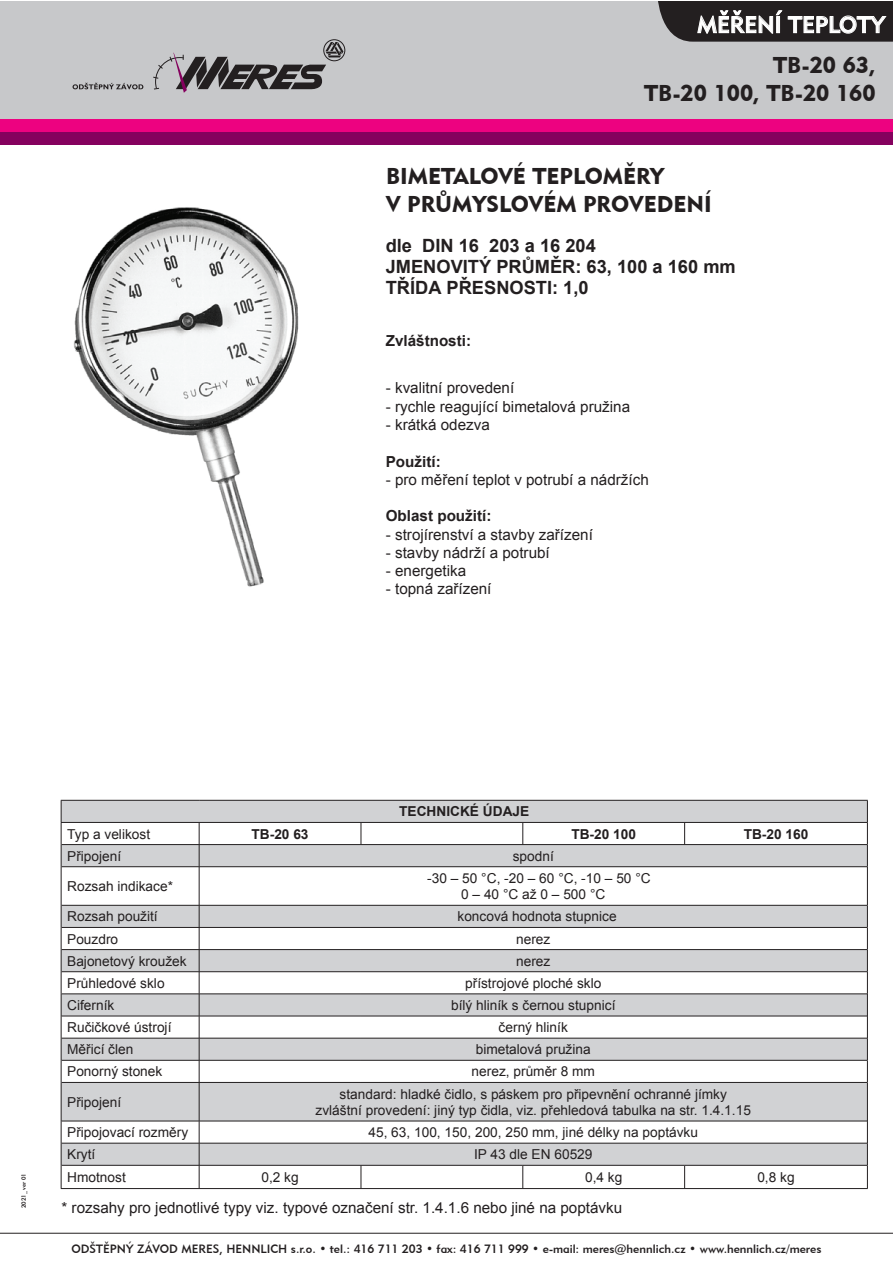
<style>
.page{position:relative;width:893px;height:1263px;background:#fff}
.page>*{position:absolute;margin:0;border:0;box-sizing:border-box;transform-origin:0 0}
.t1{font:22.8px/27.5px "Geometric 415 CE Black A";color:#231f20;text-align:right}
.t2{font:22.8px "Geometric 415 CE Medium A";color:#fff}
.t3{font:700 18.3px/21.3px "Arial";color:#231f20}
.t4{font:15.15px "Arial";color:#231f20}
.t5{font:700 15.15px "Arial";color:#231f20}
.t6{font:13.65px/16.5px "Arial";color:#231f20}
.t7{font:700 13.65px "Arial";color:#231f20}
.t8{font:12px "Geometric 415 CE Medium A";color:#231f20}
.t9{font:6px "Geometric 415 CE Medium A";color:#231f20}
</style>
<div class="page">
<hr style="left:0;top:1233px;width:893px;height:1px;background:#231f20">
<div style="left:0;top:1px;width:893px;height:118px;background:#c7c8ca"></div>
<div style="left:0;top:119px;width:893px;height:13px;background:#ed0280"></div>
<div style="left:0;top:132px;width:893px;height:13px;background:#85015e"></div>
<svg style="left:73px;top:83px;width:70px;height:6px"></svg>
<svg style="left:153px;top:42px;width:190px;height:51px"></svg>
<div style="left:324px;top:39px;width:21px;height:22px;border:1px solid #231f20;border-radius:50%"></div>
<img style="left:73px;top:207px;width:226px;height:380px">
<svg style="left:62px;top:801px;width:805px;height:364px;fill:#d1d2d4"></svg>
<hr style="left:61px;top:867px;width:1px;height:38px;background:#231f20">
<hr style="left:867px;top:867px;width:1px;height:38px;background:#231f20">
<svg style="left:61px;top:905px;width:1px;height:177px"></svg>
<svg style="left:867px;top:905px;width:1px;height:177px"></svg>
<hr style="left:61px;top:1082px;width:1px;height:39px;background:#231f20">
<hr style="left:867px;top:1082px;width:1px;height:39px;background:#231f20">
<svg style="left:61px;top:1121px;width:1px;height:67px"></svg>
<svg style="left:867px;top:1121px;width:1px;height:67px"></svg>
<hr style="left:61px;top:1188px;width:807px;height:1px;background:#231f20">
<svg style="left:361px;top:823px;width:1px;height:21px"></svg>
<svg style="left:523px;top:823px;width:1px;height:21px"></svg>
<svg style="left:684px;top:823px;width:1px;height:21px"></svg>
<hr style="left:62px;top:844px;width:299px;height:1px;background:#231f20">
<svg style="left:199px;top:823px;width:1px;height:43px"></svg>
<hr style="left:361px;top:844px;width:506px;height:1px;background:#231f20">
<hr style="left:62px;top:866px;width:299px;height:1px;background:#231f20">
<hr style="left:199px;top:867px;width:1px;height:38px;background:#231f20">
<hr style="left:361px;top:866px;width:506px;height:1px;background:#231f20">
<hr style="left:62px;top:905px;width:299px;height:1px;background:#231f20">
<hr style="left:361px;top:905px;width:506px;height:1px;background:#231f20">
<hr style="left:62px;top:927px;width:299px;height:1px;background:#231f20">
<hr style="left:361px;top:927px;width:506px;height:1px;background:#231f20">
<hr style="left:62px;top:949px;width:299px;height:1px;background:#231f20">
<hr style="left:361px;top:949px;width:506px;height:1px;background:#231f20">
<hr style="left:62px;top:971px;width:299px;height:1px;background:#231f20">
<hr style="left:361px;top:971px;width:506px;height:1px;background:#231f20">
<hr style="left:62px;top:993px;width:299px;height:1px;background:#231f20">
<hr style="left:361px;top:993px;width:506px;height:1px;background:#231f20">
<hr style="left:62px;top:1016px;width:299px;height:1px;background:#231f20">
<hr style="left:361px;top:1016px;width:506px;height:1px;background:#231f20">
<hr style="left:62px;top:1038px;width:299px;height:1px;background:#231f20">
<hr style="left:361px;top:1038px;width:506px;height:1px;background:#231f20">
<hr style="left:62px;top:1060px;width:299px;height:1px;background:#231f20">
<svg style="left:199px;top:905px;width:1px;height:177px"></svg>
<hr style="left:361px;top:1060px;width:506px;height:1px;background:#231f20">
<hr style="left:62px;top:1082px;width:299px;height:1px;background:#231f20">
<hr style="left:199px;top:1082px;width:1px;height:39px;background:#231f20">
<hr style="left:361px;top:1082px;width:506px;height:1px;background:#231f20">
<hr style="left:62px;top:1121px;width:299px;height:1px;background:#231f20">
<hr style="left:361px;top:1121px;width:506px;height:1px;background:#231f20">
<hr style="left:62px;top:1143px;width:299px;height:1px;background:#231f20">
<hr style="left:361px;top:1143px;width:506px;height:1px;background:#231f20">
<hr style="left:62px;top:1165px;width:299px;height:1px;background:#231f20">
<svg style="left:199px;top:1121px;width:1px;height:67px"></svg>
<hr style="left:361px;top:1165px;width:162px;height:1px;background:#231f20">
<svg style="left:361px;top:1165px;width:1px;height:23px"></svg>
<hr style="left:523px;top:1165px;width:162px;height:1px;background:#231f20">
<svg style="left:523px;top:1165px;width:1px;height:23px"></svg>
<hr style="left:685px;top:1165px;width:182px;height:1px;background:#231f20">
<svg style="left:684px;top:1165px;width:1px;height:23px"></svg>
<hr style="left:61px;top:800px;width:138px;height:1px;background:#231f20">
<svg style="left:61px;top:801px;width:1px;height:66px"></svg>
<hr style="left:199px;top:800px;width:669px;height:1px;background:#231f20">
<svg style="left:867px;top:801px;width:1px;height:66px"></svg>
<hr style="left:61px;top:822px;width:807px;height:1px;background:#231f20">
<svg style="left:658px;top:1px;width:235px;height:41px;background:#413d3e"></svg>
<h1 class="t2" style="left:697px;top:11px;width:189px">MÌØENÍ TEPLOTY</h1>
<h1 class="t1" style="left:644px;top:51px;width:233px">TB-20 63,<br>TB-20 100, TB-20 160</h1>
<h1 class="t2" style="left:803px;top:11px;width:61px">LAKU</h1>
<h1 class="t1" style="left:386px;top:162px;width:327px;text-align:left">BIMETALOVÉ TEPLOMĚRY<br>V PRŮMYSLOVÉM PROVEDENÍ</h1>
<h2 class="t3" style="left:386px;top:235px;width:352px">dle DIN 16 203 a 16 204<br>JMENOVITÝ PRŮMĚR: 63, 100 a 160 mm<br>TŘÍDA PŘESNOSTI: 1,0</h2>
<p class="t5" style="left:386px;top:331px;width:87px">Zvláštnosti:</p>
<p class="t4" style="left:386px;top:378px;width:130px">- kvalitní provedení</p>
<p class="t4" style="left:386px;top:396px;width:246px">- rychle reagující bimetalová pružina</p>
<p class="t4" style="left:386px;top:415px;width:106px">- krátká odezva</p>
<p class="t5" style="left:386px;top:451px;width:56px">Použití:</p>
<p class="t4" style="left:386px;top:469px;width:264px">- pro měření teplot v potrubí a nádržích</p>
<p class="t5" style="left:386px;top:506px;width:107px">Oblast použití:</p>
<p class="t4" style="left:386px;top:524px;width:209px">- strojírenství a stavby zařízení</p>
<p class="t4" style="left:386px;top:543px;width:166px">- stavby nádrží a potrubí</p>
<p class="t4" style="left:386px;top:561px;width:82px">- energetika</p>
<p class="t4" style="left:386px;top:579px;width:107px">- topná zařízení</p>
<p class="t9" style="left:20px;top:1208px;width:36px;rotate:-90deg">2021_ ver 01</p>
<p class="t7" style="left:399px;top:802px;width:132px">TECHNICKÉ ÚDAJE</p>
<p class="t6" style="left:67px;top:825px;width:84px">Typ a velikost</p>
<p class="t7" style="left:252px;top:825px;width:59px">TB-20 63</p>
<p class="t7" style="left:571px;top:825px;width:66px">TB-20 100</p>
<p class="t7" style="left:744px;top:825px;width:66px">TB-20 160</p>
<p class="t6" style="left:67px;top:848px;width:56px">Připojení</p>
<p class="t6" style="left:513px;top:848px;width:43px">spodní</p>
<p class="t6" style="left:67px;top:878px;width:107px">Rozsah indikace*</p>
<p class="t6" style="left:461px;top:870px;width:191px;text-indent:-34px">-30 – 50 °C, -20 – 60 °C, -10 – 50 °C<br>0 – 40 °C až 0 – 500 °C</p>
<p class="t6" style="left:67px;top:908px;width:92px">Rozsah použití</p>
<p class="t6" style="left:457px;top:908px;width:161px">koncová hodnota stupnice</p>
<p class="t6" style="left:67px;top:930px;width:52px">Pouzdro</p>
<p class="t6" style="left:516px;top:930px;width:36px">nerez</p>
<p class="t6" style="left:67px;top:953px;width:121px">Bajonetový kroužek</p>
<p class="t6" style="left:516px;top:953px;width:36px">nerez</p>
<p class="t6" style="left:67px;top:975px;width:99px">Průhledové sklo</p>
<p class="t6" style="left:465px;top:975px;width:138px">přístrojové ploché sklo</p>
<p class="t6" style="left:67px;top:997px;width:49px">Ciferník</p>
<p class="t6" style="left:451px;top:997px;width:166px">bílý hliník s černou stupnicí</p>
<p class="t6" style="left:67px;top:1019px;width:106px">Ručičkové ústrojí</p>
<p class="t6" style="left:499px;top:1019px;width:71px">černý hliník</p>
<p class="t6" style="left:67px;top:1041px;width:68px">Měřicí člen</p>
<p class="t6" style="left:476px;top:1041px;width:116px">bimetalová pružina</p>
<p class="t6" style="left:67px;top:1063px;width:97px">Ponorný stonek</p>
<p class="t6" style="left:472px;top:1063px;width:125px">nerez, průměr 8 mm</p>
<p class="t6" style="left:67px;top:1094px;width:56px">Připojení</p>
<p class="t6" style="left:316px;top:1085px;width:437px;text-align:center">standard: hladké čidlo, s páskem pro připevnění ochranné jímky zvláštní provedení: jiný typ čidla, viz. přehledová tabulka na str. 1.4.1.15</p>
<p class="t6" style="left:67px;top:1124px;width:122px">Připojovací rozměry</p>
<p class="t6" style="left:368px;top:1124px;width:331px">45, 63, 100, 150, 200, 250 mm, jiné délky na poptávku</p>
<p class="t6" style="left:67px;top:1146px;width:30px">Krytí</p>
<p class="t6" style="left:474px;top:1146px;width:120px">IP 43 dle EN 60529</p>
<p class="t6" style="left:67px;top:1169px;width:60px">Hmotnost</p>
<p class="t6" style="left:261px;top:1169px;width:39px">0,2 kg</p>
<p class="t6" style="left:585px;top:1169px;width:39px">0,4 kg</p>
<p class="t6" style="left:757px;top:1169px;width:39px">0,8 kg</p>
<p class="t4" style="left:61px;top:1197px;width:562px">* rozsahy pro jednotlivé typy viz. typové označení str. 1.4.1.6 nebo jiné na poptávku</p>
<p class="t8" style="left:71px;top:1241px;width:752px">ODŠTĚPNÝ ZÁVOD MERES, HENNLICH s.r.o. • tel.: 416 711 203 • fax: 416 711 999 • e-mail: meres@hennlich.cz • www.hennlich.cz/meres</p>
</div>
